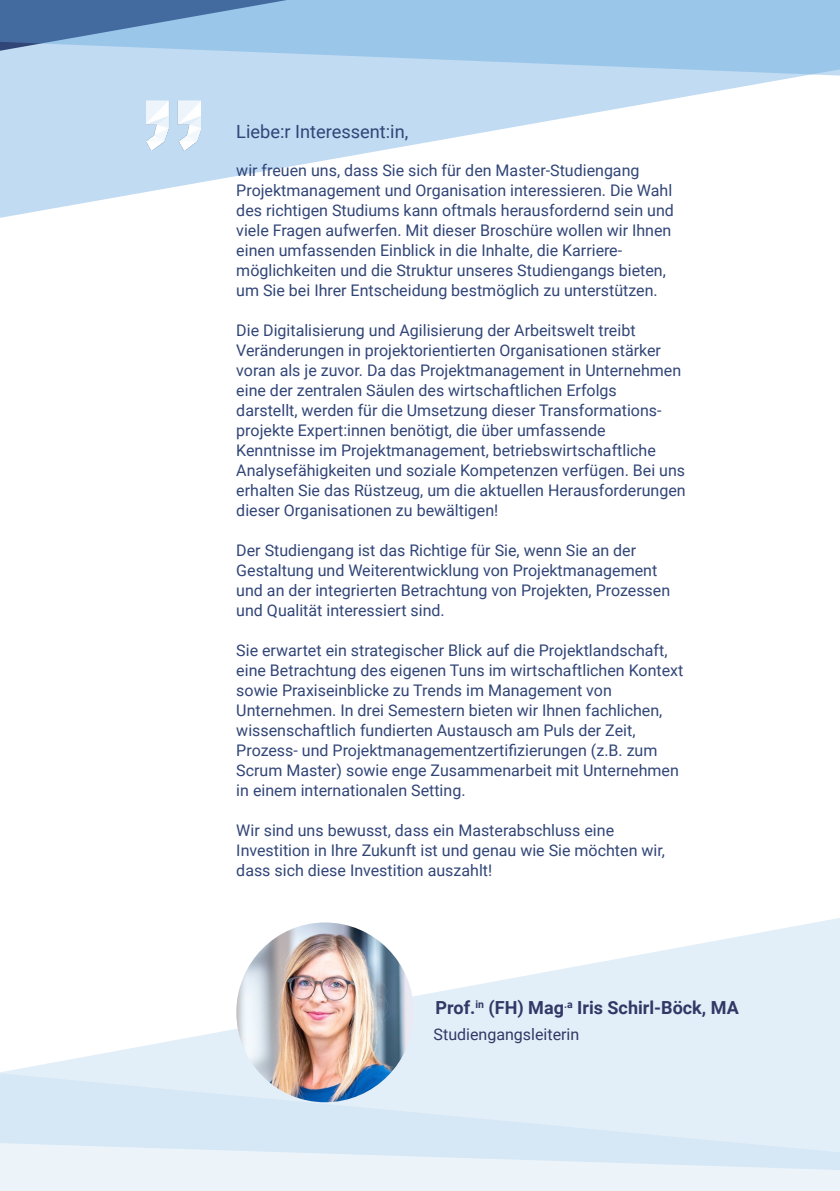
<style>
.page{position:relative;width:840px;height:1191px;background:#fff}
.page>*{position:absolute;margin:0;border:0;box-sizing:border-box;transform-origin:0 0}
.t1{font:18.2px "Roboto";color:#314577}
.t2{font:700 18px "Roboto";color:#323866}
.t3{font:16px/20px "Roboto";color:#314577}
.t4{font:16px "Roboto";color:#323866}
</style>
<div class="page">
<svg style="left:0;top:79px;width:785px;height:139px"></svg>
<svg style="left:0;top:0;width:839px;height:79px;background:#9ac1e3"></svg>
<svg style="left:1px;top:918px;width:838px;height:155px;fill:#e3eff8"></svg>
<svg style="left:1px;top:1073px;width:838px;height:118px;background:#e0edf7"></svg>
<img style="left:147px;top:101px;width:53px;height:50px">
<img style="left:236px;top:922px;width:177px;height:180px">
<svg style="left:0;top:1072px;width:1px;height:119px"></svg>
<p class="t1" style="left:236px;top:119px;width:173px">Liebe:r Interessent:in,</p>
<p class="t3" style="left:236px;top:160px;width:439px">wir freuen uns, dass Sie sich für den Master-Studiengang Projektmanagement und Organisation interessieren. Die Wahl des richtigen Studiums kann oftmals herausfordernd sein und viele Fragen aufwerfen. Mit dieser Broschüre wollen wir Ihnen einen umfassenden Einblick in die Inhalte, die Karriere&shy;möglichkeiten und die Struktur unseres Studiengangs bieten, um Sie bei Ihrer Entscheidung bestmöglich zu unterstützen.</p>
<p class="t3" style="left:236px;top:320px;width:450px">Die Digitalisierung und Agilisierung der Arbeitswelt treibt Veränderungen in projektorientierten Organisationen stärker voran als je zuvor. Da das Projektmanagement in Unternehmen eine der zentralen Säulen des wirtschaftlichen Erfolgs<br>darstellt, werden für die Umsetzung dieser Transformations&shy;projekte Expert:innen benötigt, die über umfassende Kenntnisse im Projektmanagement, betriebswirtschaftliche Analysefähigkeiten und soziale Kompetenzen verfügen. Bei uns erhalten Sie das Rüstzeug, um die aktuellen Herausforderungen dieser Organisationen zu bewältigen!</p>
<p class="t3" style="left:236px;top:540px;width:435px">Der Studiengang ist das Richtige für Sie, wenn Sie an der Gestaltung und Weiterentwicklung von Projektmanagement und an der integrierten Betrachtung von Projekten, Prozessen und Qualität interessiert sind.</p>
<p class="t3" style="left:236px;top:640px;width:448px">Sie erwartet ein strategischer Blick auf die Projektlandschaft, eine Betrachtung des eigenen Tuns im wirtschaftlichen Kontext sowie Praxiseinblicke zu Trends im Management von Unternehmen. In drei Semestern bieten wir Ihnen fachlichen, wissenschaftlich fundierten Austausch am Puls der Zeit, Prozess- und Projektmanagementzertifizierungen (z.B. zum Scrum Master) sowie enge Zusammenarbeit mit Unternehmen in einem internationalen Setting.</p>
<p class="t3" style="left:236px;top:820px;width:430px">Wir sind uns bewusst, dass ein Masterabschluss eine<br>Investition in Ihre Zukunft ist und genau wie Sie möchten wir, dass sich diese Investition auszahlt!</p>
<p class="t2" style="left:435px;top:995px;width:304px">Prof.<sup>in</sup> (FH) Mag<sup>.a</sup> Iris Schirl-Böck, MA</p>
<p class="t4" style="left:433px;top:1023px;width:147px">Studiengangsleiterin</p>
</div>
